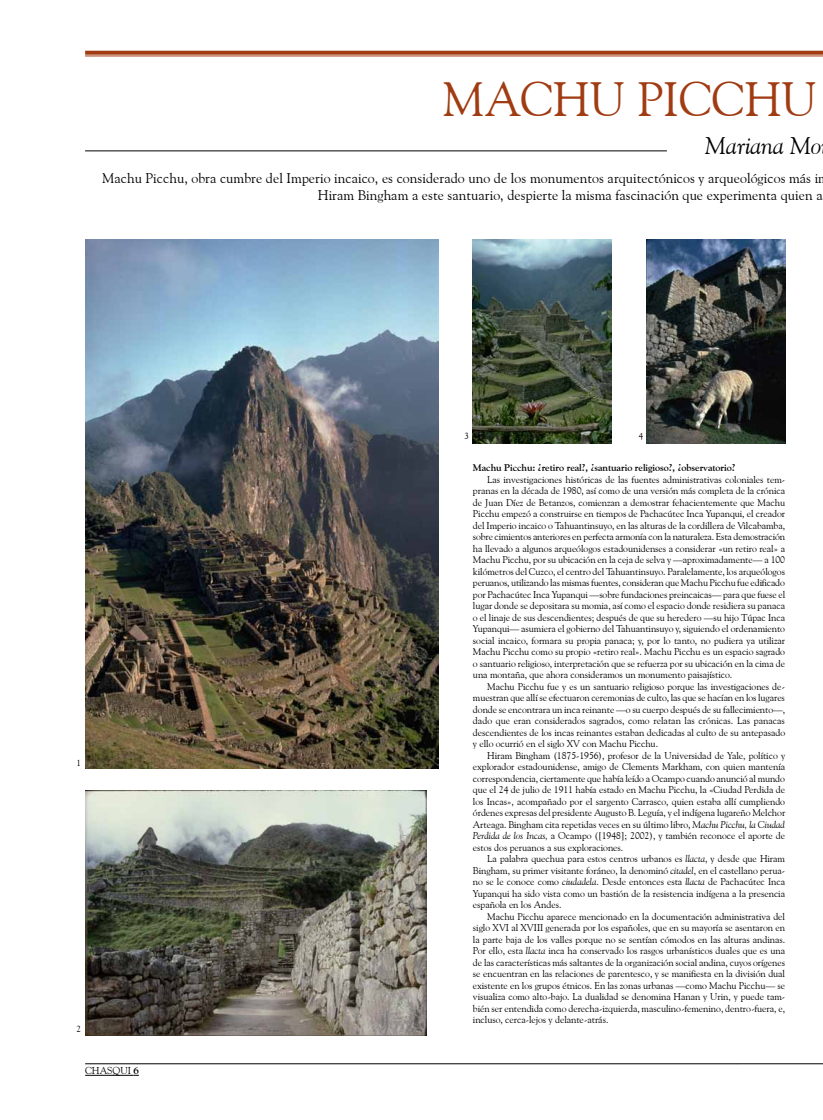
<style>
.page{position:relative;width:823px;height:1120px;background:#fff}
.page>*{position:absolute;margin:0;border:0;box-sizing:border-box;transform-origin:0 0}
.t1{font:48px "Goudy Old Style BT";color:#a13b12}
.t2{font:italic 24px "Goudy Old Style BT";color:#000}
.t3{font:14px/16.8px "Goudy Old Style BT";letter-spacing:.005em;color:#000}
.t4{font:10px "Goudy Old Style BT";color:#000}
.t5{font:9.8px/11.5px "Goudy Old Style BT";letter-spacing:-.005em;color:#000;text-align:justify}
.t6{font:700 9.8px "Goudy Old Style BT";letter-spacing:-.005em;color:#000}
.t7{font:9px "Goudy Old Style BT";color:#000}
.s1{font-weight:700}
.s2{font-style:italic}
</style>
<div class="page">
<hr style="left:85px;top:1063px;width:652px;height:1px;background:#000">
<hr style="left:85px;top:1075px;width:48px;height:1px;background:#000">
<hr style="left:85px;top:55px;width:737px;height:1px;background:#a13b12">
<svg style="left:85px;top:51px;width:737px;height:4px;fill:#a13b12"></svg>
<hr style="left:737px;top:1063px;width:85px;height:1px;background:#000">
<hr style="left:85px;top:150px;width:581px;height:1px;background:#000">
<img style="left:85px;top:240px;width:353px;height:529px">
<img style="left:646px;top:240px;width:138px;height:204px">
<img style="left:472px;top:240px;width:138px;height:204px">
<img style="left:85px;top:791px;width:341px;height:244px">
<h1 class="t1" style="left:442px;top:70px;width:375px">MACHU PICCHU</h1>
<h2 class="t2" style="left:704px;top:131px;width:118px">Mariana Mo</h2>
<h3 class="t3" style="left:317px;top:169px;width:506px;text-indent:-216px">Machu Picchu, obra cumbre del Imperio incaico, es considerado uno de los monumentos arquitectónicos y arqueológicos más i<br>Hiram Bingham a este santuario, despierte la misma fascinación que experimenta quien a</h3>
<p class="t7" style="left:77px;top:757px;width:6px">1</p>
<p class="t7" style="left:77px;top:1023px;width:6px">2</p>
<p class="t4" style="left:85px;top:1064px;width:55px">CHASQUI <span class="s1">6</span></p>
<p class="t7" style="left:464px;top:431px;width:6px">3</p>
<p class="t7" style="left:638px;top:431px;width:6px">4</p>
<p class="t6" style="left:472px;top:462px;width:264px">Machu Picchu: ¿retiro real?, ¿santuario religioso?, ¿observatorio?</p>
<p class="t5" style="left:472px;top:473px;width:313px;text-indent:14px">Las investigaciones históricas de las fuentes administrativas coloniales tem&shy;pranas en la década de 1980, así como de una versión más completa de la crónica de Juan Díez de Betanzos, comienzan a demostrar fehacientemente que Machu Picchu empezó a construirse en tiempos de Pachacútec Inca Yupanqui, el creador del Imperio incaico o Tahuantinsuyo, en las alturas de la cordillera de Vilcabamba, sobre cimientos anteriores en perfecta armonía con la naturaleza. Esta demostración ha llevado a algunos arqueólogos estadounidenses a considerar «un retiro real» a Machu Picchu, por su ubicación en la ceja de selva y —aproximadamente— a 100 kilómetros del Cuzco, el centro del Tahuantinsuyo. Paralelamente, los arqueólogos peruanos, utilizando las mismas fuentes, consideran que Machu Picchu fue edificado por Pachacútec Inca Yupanqui —sobre fundaciones preincaicas— para que fuese el lugar donde se depositara su momia, así como el espacio donde residiera su panaca o el linaje de sus descendientes; después de que su heredero —su hijo Túpac Inca Yupanqui— asumiera el gobierno del Tahuantinsuyo y, siguiendo el ordenamiento social incaico, formara su propia panaca; y, por lo tanto, no pudiera ya utilizar Machu Picchu como su propio «retiro real». Machu Picchu es un espacio sagrado o santuario religioso, interpretación que se refuerza por su ubicación en la cima de una montaña, que ahora consideramos un monumento paisajístico.</p>
<p class="t5" style="left:472px;top:680px;width:313px;text-indent:14px">Machu Picchu fue y es un santuario religioso porque las investigaciones de&shy;muestran que allí se efectuaron ceremonias de culto, las que se hacían en los lugares donde se encontrara un inca reinante —o su cuerpo después de su fallecimiento—, dado que eran considerados sagrados, como relatan las crónicas. Las panacas descendientes de los incas reinantes estaban dedicadas al culto de su antepasado y ello ocurrió en el siglo XV con Machu Picchu.</p>
<p class="t5" style="left:472px;top:749px;width:313px;text-indent:14px">Hiram Bingham (1875-1956), profesor de la Universidad de Yale, político y explorador estadounidense, amigo de Clements Markham, con quien mantenía correspondencia, ciertamente que había leído a Ocampo cuando anunció al mundo que el 24 de julio de 1911 había estado en Machu Picchu, la «Ciudad Perdida de los Incas», acompañado por el sargento Carrasco, quien estaba allí cumpliendo órdenes expresas del presidente Augusto B. Leguía, y el indígena lugareño Melchor Arteaga. Bingham cita repetidas veces en su último libro, <span class="s2">Machu Picchu, la Ciudad Perdida de los Incas,</span> a Ocampo ([1948]; 2002), y también reconoce el aporte de estos dos peruanos a sus exploraciones.</p>
<p class="t5" style="left:472px;top:853px;width:313px;text-indent:14px">La palabra quechua para estos centros urbanos es <span class="s2">llacta</span>, y desde que Hiram Bingham, su primer visitante foráneo, la denominó <span class="s2">citadel</span>, en el castellano perua&shy;no se le conoce como <span class="s2">ciudadela</span>. Desde entonces esta <span class="s2">llacta</span> de Pachacútec Inca Yupanqui ha sido vista como un bastión de la resistencia indígena a la presencia española en los Andes.</p>
<p class="t5" style="left:472px;top:910px;width:313px;text-indent:14px">Machu Picchu aparece mencionado en la documentación administrativa del siglo XVI al XVIII generada por los españoles, que en su mayoría se asentaron en la parte baja de los valles porque no se sentían cómodos en las alturas andinas.<br>Por ello, esta <span class="s2">llacta</span> inca ha conservado los rasgos urbanísticos duales que es una de las características más saltantes de la organización social andina, cuyos orígenes se encuentran en las relaciones de parentesco, y se manifiesta en la división dual existente en los grupos étnicos. En las zonas urbanas —como Machu Picchu— se visualiza como alto-bajo. La dualidad se denomina Hanan y Urin, y puede tam&shy;bién ser entendida como derecha-izquierda, masculino-femenino, dentro-fuera, e, incluso, cerca-lejos y delante-atrás.</p>
</div>
